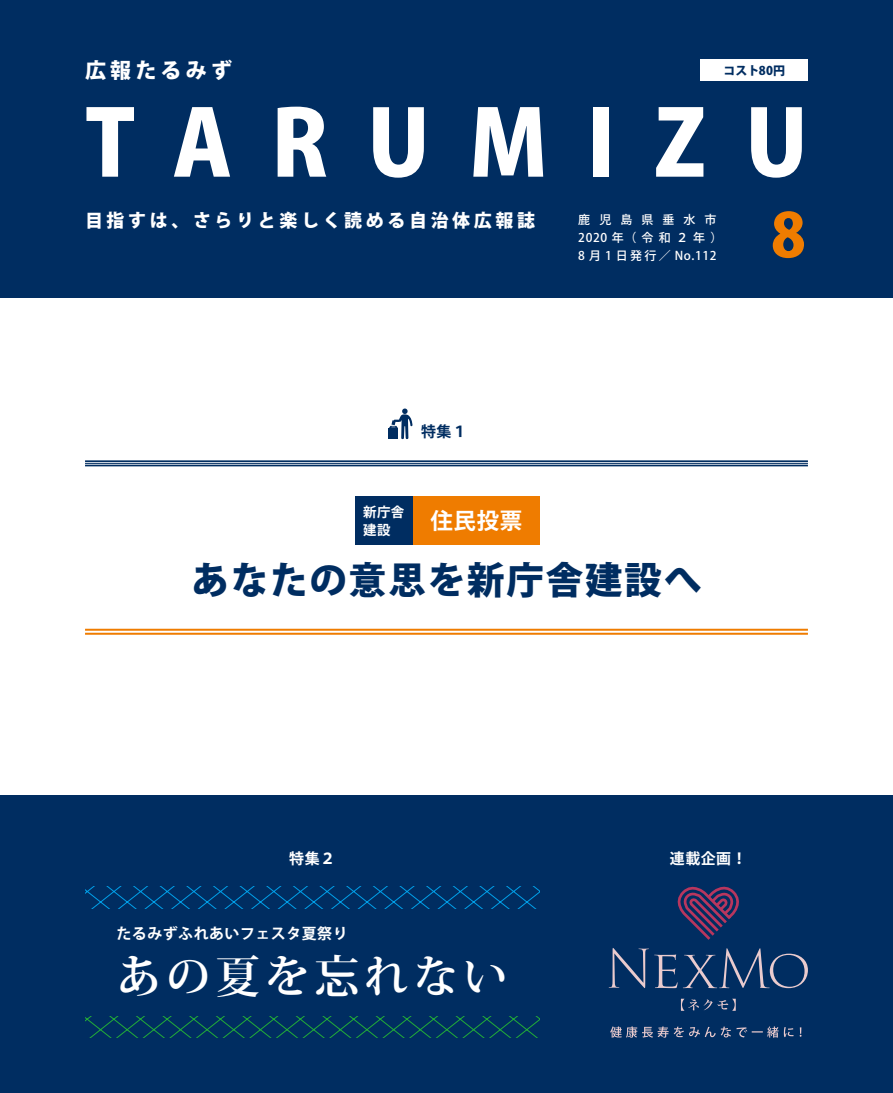
<style>
.page{position:relative;width:893px;height:1093px;background:#fff}
.page>*{position:absolute;margin:0;border:0;box-sizing:border-box;transform-origin:0 0}
.t1{font:800 60px "Koz Go Pro";color:#ef7c00}
.t2{font:700 45px "Koz Min Pro";letter-spacing:.1em;color:#fff}
.t3{font:800 37.5px "Koz Go Pro";letter-spacing:.05em;color:#002d61}
.t4{font:700 22.5px "Koz Go Pro";color:#fff}
.t5{font:800 21px "Koz Go Pro";letter-spacing:.2em;color:#fff}
.t6{font:800 18px "Koz Go Pro";letter-spacing:.2em;color:#fff}
.t7{font:700 15px "Koz Go Pro";letter-spacing:.03em;color:#fff}
.t8{font:700 15px "Koz Go Pro";color:#002d61}
.t9{font:700 13.5px "Koz Go Pro";color:#fff}
.t10{font:500 12px/18px "Koz Go Pro";letter-spacing:.12em;color:#fff}
.t11{font:500 12px "Koz Go Pro";letter-spacing:.755em;color:#fff}
.t12{font:800 12px "Koz Go Pro";color:#002d61}
</style>
<div class="page">
<div style="left:0;top:0;width:893px;height:297px;background:#002d61"></div>
<div style="left:0;top:796px;width:893px;height:297px;background:#002d61"></div>
<svg style="left:751px;top:107px;width:51px;height:71px"></svg>
<svg style="left:656px;top:107px;width:47px;height:70px"></svg>
<div style="left:593px;top:107px;width:16px;height:70px;background:#fff"></div>
<svg style="left:473px;top:107px;width:70px;height:70px"></svg>
<svg style="left:373px;top:107px;width:51px;height:71px"></svg>
<svg style="left:278px;top:107px;width:48px;height:70px"></svg>
<svg style="left:174px;top:107px;width:56px;height:70px"></svg>
<svg style="left:86px;top:107px;width:48px;height:70px"></svg>
<div style="left:701px;top:60px;width:107px;height:21px;background:#fff"></div>
<div style="left:355px;top:496px;width:58px;height:49px;background:#002d61"></div>
<div style="left:413px;top:496px;width:126px;height:49px;background:#ef7c00"></div>
<hr style="left:85px;top:460px;width:723px;height:2px;background:#002d61">
<hr style="left:85px;top:463px;width:723px;height:1px;background:#002d61">
<hr style="left:85px;top:465px;width:723px;height:1px;background:#002d61">
<hr style="left:85px;top:629px;width:723px;height:2px;background:#ef7c00">
<hr style="left:85px;top:633px;width:723px;height:2px;background:#ef7c00">
<svg style="left:85px;top:887px;width:454px;height:21px"></svg>
<svg style="left:85px;top:1016px;width:454px;height:21px"></svg>
<svg style="left:609px;top:948px;width:199px;height:40px"></svg>
<svg style="left:677px;top:886px;width:62px;height:54px"></svg>
<svg style="left:610px;top:1026px;width:191px;height:11px"></svg>
<svg style="left:681px;top:999px;width:55px;height:12px"></svg>
<svg style="left:389px;top:408px;width:24px;height:31px"></svg>
<h3 class="t5" style="left:85px;top:56px;width:148px">広報たるみず</h3>
<p class="t12" style="left:724px;top:63px;width:63px">コスト80円</p>
<h3 class="t6" style="left:85px;top:208px;width:452px">目指すは、さらりと楽しく読める自治体広報誌</h3>
<p class="t11" style="left:578px;top:211px;width:140px">鹿児島県垂水市</p>
<h1 class="t1" style="left:771px;top:196px;width:36px">8</h1>
<p class="t10" style="left:578px;top:229px;width:146px">2020年（令和２年 (<br>8 月 1 日発行／ No.112</p>
<p class="t8" style="left:421px;top:422px;width:47px">特集１</p>
<p class="t9" style="left:363px;top:503px;width:43px">新庁舎</p>
<h3 class="t4" style="left:430px;top:506px;width:94px">住民投票</h3>
<p class="t9" style="left:363px;top:521px;width:29px">建設</p>
<h3 class="t3" style="left:191px;top:556px;width:512px">あなたの意思を新庁舎建設へ</h3>
<p class="t7" style="left:289px;top:848px;width:47px">特集２</p>
<p class="t7" style="left:116px;top:924px;width:233px">たるみずふれあいフェスタ夏祭り</p>
<h2 class="t2" style="left:116px;top:944px;width:393px">あの夏を忘れない</h2>
<p class="t7" style="left:670px;top:848px;width:78px">連載企画!</p>
</div>
